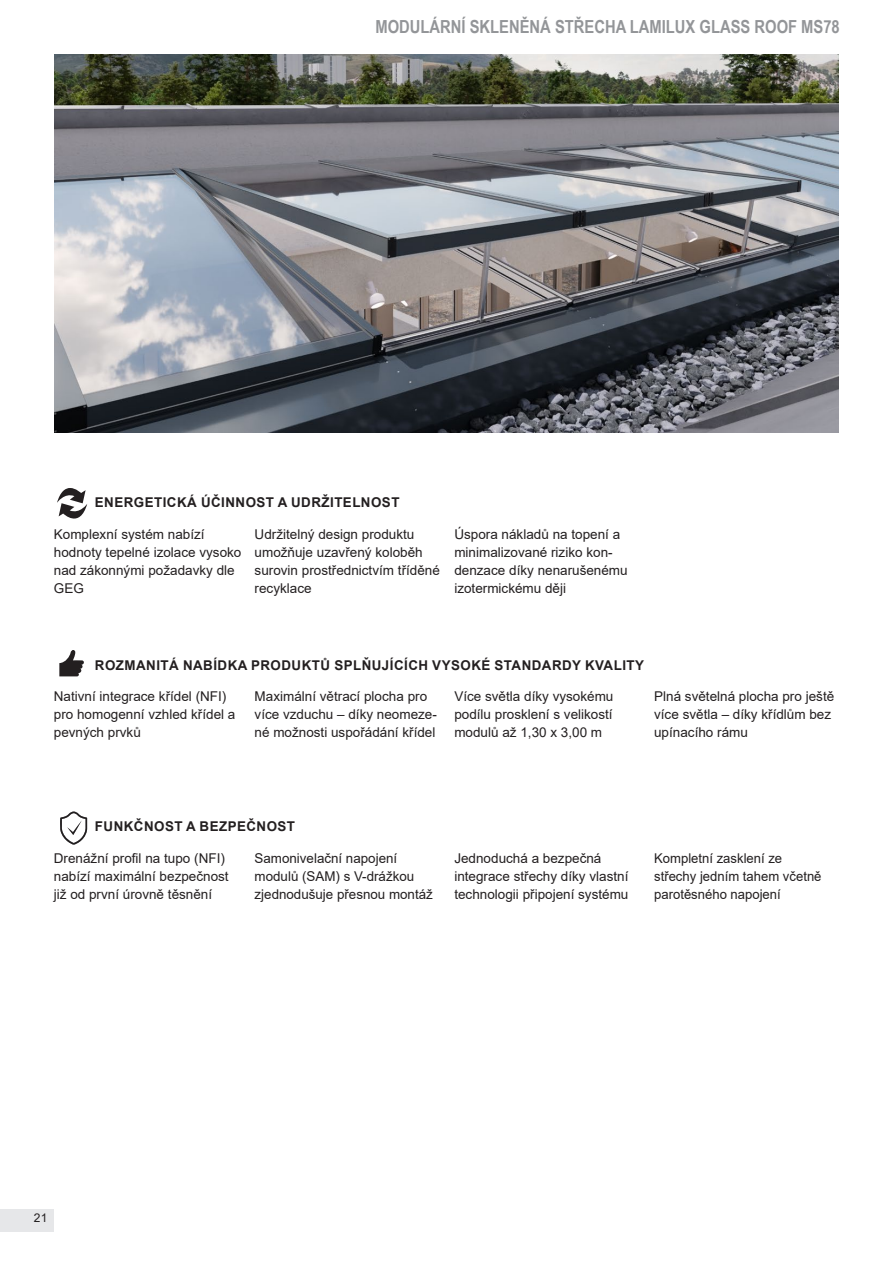
<style>
.page{position:relative;width:893px;height:1263px;background:#fff}
.page>*{position:absolute;margin:0;border:0;box-sizing:border-box;transform-origin:0 0}
.Register{font:700 18px "Arial Narrow";color:#939598}
.t1{font:13.5px/18px "Arial";color:#231f20}
.t2{font:700 13.5px "Arial";letter-spacing:.035em;color:#231f20}
.t3{font:12px "Arial";color:#231f20}
</style>
<div class="page">
<img style="left:54px;top:54px;width:785px;height:378px">
<svg style="left:60px;top:811px;width:27px;height:33px"></svg>
<svg style="left:57px;top:488px;width:30px;height:31px"></svg>
<svg style="left:59px;top:650px;width:25px;height:26px"></svg>
<div style="left:0;top:1209px;width:54px;height:22px;background:#e6e7e9"></div>
<p class="Register" style="left:375px;top:13px;width:466px">MODULÁRNÍ SKLENĚNÁ STŘECHA LAMILUX GLASS ROOF MS78</p>
<p class="t2" style="left:95px;top:493px;width:306px">ENERGETICKÁ ÚČINNOST A UDRŽITELNOST</p>
<p class="t1" style="left:54px;top:525px;width:189px">Komplexní systém nabízí hodnoty tepelné izolace vysoko nad zákonnými požadavky dle<br>GEG</p>
<p class="t1" style="left:255px;top:525px;width:187px">Udržitelný design produktu umožňuje uzavřený koloběh surovin prostřednictvím tříděné recyklace</p>
<p class="t1" style="left:454px;top:525px;width:175px">Úspora nákladů na topení a minimalizované riziko kon&shy;denzace díky nenarušenému izotermickému ději</p>
<p class="t2" style="left:95px;top:656px;width:551px">ROZMANITÁ NABÍDKA PRODUKTŮ SPLŇUJÍCÍCH VYSOKÉ STANDARDY KVALITY</p>
<p class="t1" style="left:54px;top:687px;width:183px">Nativní integrace křídel (NFI) pro homogenní vzhled křídel a pevných prvků</p>
<p class="t1" style="left:255px;top:687px;width:184px">Maximální větrací plocha pro více vzduchu – díky neomeze&shy;né možnosti uspořádání křídel</p>
<p class="t1" style="left:454px;top:687px;width:161px;text-align:justify">Více světla díky vysokému podílu prosklení s velikostí modulů až 1,30 x 3,00 m</p>
<p class="t1" style="left:654px;top:687px;width:182px">Plná světelná plocha pro ještě více světla – díky křídlům bez upínacího rámu</p>
<p class="t2" style="left:95px;top:817px;width:202px">FUNKČNOST A BEZPEČNOST</p>
<p class="t1" style="left:54px;top:849px;width:176px">Drenážní profil na tupo (NFI) nabízí maximální bezpečnost již od první úrovně těsnění</p>
<p class="t1" style="left:255px;top:849px;width:180px">Samonivelační napojení modulů (SAM) s V-drážkou zjednodušuje přesnou montáž</p>
<p class="t1" style="left:454px;top:849px;width:176px">Jednoduchá a bezpečná integrace střechy díky vlastní technologii připojení systému</p>
<p class="t1" style="left:654px;top:849px;width:169px">Kompletní zasklení ze střechy jedním tahem včetně parotěsného napojení</p>
<p class="t3" style="left:34px;top:1210px;width:15px">21</p>
</div>
